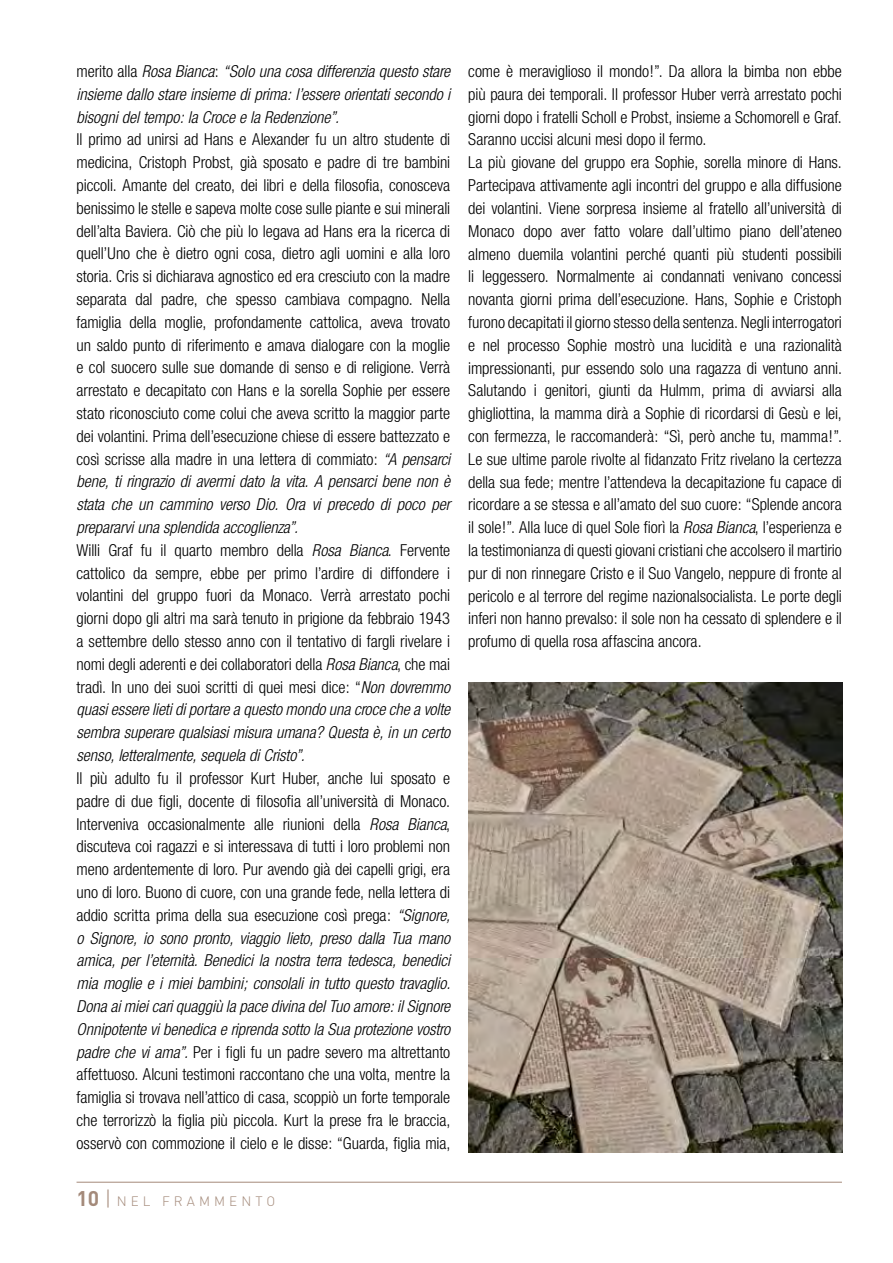
<style>
.page{position:relative;width:893px;height:1263px;background:#fff}
.page>*{position:absolute;margin:0;border:0;box-sizing:border-box;transform-origin:0 0}
.t1{font:300 condensed 16.5px/22.8px "Helvetica Neue";letter-spacing:-.005em;color:#000}
.t2{font:italic 300 condensed 16.5px/22.8px "Helvetica Neue";color:#000;text-align:justify}
.t3{font:300 13.5px "DIN";letter-spacing:.3em;color:#a48a7a}
.s1{font-style:normal}
.s2{font-style:italic}
.s3{font-weight:700;font-size:21px}
.s4{font-size:21px}
</style>
<div class="page">
<hr style="left:77px;top:1182px;width:765px;height:1px;background:#a48a7a">
<img style="left:468px;top:683px;width:375px;height:469px">
<p class="t2" style="left:77px;top:60px;width:375px"><span class="s1">merito alla</span> Rosa Bianca<span class="s1">:</span> “Solo una cosa differenzia questo stare insieme dallo stare insieme di prima: l’essere orientati secondo i bisogni del tempo: la Croce e la Redenzione”.</p>
<p class="t1" style="left:77px;top:128px;width:375px">Il primo ad unirsi ad Hans e Alexander fu un altro studente di medicina, Cristoph Probst, già sposato e padre di tre bambini piccoli. Amante del creato, dei libri e della filosofia, conosceva benissimo le stelle e sapeva molte cose sulle piante e sui minerali dell’alta Baviera. Ciò che più lo legava ad Hans era la ricerca di quell’Uno che è dietro ogni cosa, dietro agli uomini e alla loro storia. Cris si dichiarava agnostico ed era cresciuto con la madre separata dal padre, che spesso cambiava compagno. Nella famiglia della moglie, profondamente cattolica, aveva trovato un saldo punto di riferimento e amava dialogare con la moglie e col suocero sulle sue domande di senso e di religione. Verrà arrestato e decapitato con Hans e la sorella Sophie per essere stato riconosciuto come colui che aveva scritto la maggior parte dei volantini. Prima dell’esecuzione chiese di essere battezzato e così scrisse alla madre in una lettera di commiato: <span class="s2">“A pensarci bene, ti ringrazio di avermi dato la vita. A pensarci bene non è stata che un cammino verso Dio. Ora vi precedo di poco per prepararvi una splendida accoglienza”.<br></span>Willi Graf fu il quarto membro della <span class="s2">Rosa Bianca</span>. Fervente cattolico da sempre, ebbe per primo l’ardire di diffondere i volantini del gruppo fuori da Monaco. Verrà arrestato pochi giorni dopo gli altri ma sarà tenuto in prigione da febbraio 1943 a settembre dello stesso anno con il tentativo di fargli rivelare i nomi degli aderenti e dei collaboratori della <span class="s2">Rosa Bianca</span>, che mai tradì. In uno dei suoi scritti di quei mesi dice: “<span class="s2">Non dovremmo quasi essere lieti di portare a questo mondo una croce che a volte sembra superare qualsiasi misura umana? Questa è, in un certo senso, letteralmente, sequela di Cristo”.</span></p>
<p class="t1" style="left:77px;top:766px;width:375px;text-align:justify">Il più adulto fu il professor Kurt Huber, anche lui sposato e padre di due figli, docente di filosofia all’università di Monaco.<br>Interveniva occasionalmente alle riunioni della <span class="s2">Rosa Bianca</span>, discuteva coi ragazzi e si interessava di tutti i loro problemi non meno ardentemente di loro. Pur avendo già dei capelli grigi, era uno di loro. Buono di cuore, con una grande fede, nella lettera di addio scritta prima della sua esecuzione così prega: <span class="s2">“Signore, o Signore, io sono pronto, viaggio lieto, preso dalla Tua mano amica, per l’eternità. Benedici la nostra terra tedesca, benedici mia moglie e i miei bambini; consolali in tutto questo travaglio.<br>Dona ai miei cari quaggiù la pace divina del Tuo amore: il Signore Onnipotente vi benedica e riprenda sotto la Sua protezione vostro padre che vi ama”.</span> Per i figli fu un padre severo ma altrettanto affettuoso. Alcuni testimoni raccontano che una volta, mentre la famiglia si trovava nell’attico di casa, scoppiò un forte temporale che terrorizzò la figlia più piccola. Kurt la prese fra le braccia, osservò con commozione il cielo e le disse: “Guarda, figlia mia,</p>
<p class="t3" style="left:77px;top:1193px;width:200px"><span class="s3">10</span> <span class="s4">|</span> NEL FRAMMENTO</p>
<p class="t1" style="left:468px;top:60px;width:375px">come è meraviglioso il mondo!”. Da allora la bimba non ebbe più paura dei temporali. Il professor Huber verrà arrestato pochi giorni dopo i fratelli Scholl e Probst, insieme a Schomorell e Graf.<br>Saranno uccisi alcuni mesi dopo il fermo.<br>La più giovane del gruppo era Sophie, sorella minore di Hans.<br>Partecipava attivamente agli incontri del gruppo e alla diffusione dei volantini. Viene sorpresa insieme al fratello all’università di Monaco dopo aver fatto volare dall’ultimo piano dell’ateneo almeno duemila volantini perché quanti più studenti possibili li leggessero. Normalmente ai condannati venivano concessi novanta giorni prima dell’esecuzione. Hans, Sophie e Cristoph furono decapitati il giorno stesso della sentenza. Negli interrogatori e nel processo Sophie mostrò una lucidità e una razionalità impressionanti, pur essendo solo una ragazza di ventuno anni.<br>Salutando i genitori, giunti da Hulmm, prima di avviarsi alla ghigliottina, la mamma dirà a Sophie di ricordarsi di Gesù e lei, con fermezza, le raccomanderà: “Sì, però anche tu, mamma!”.<br>Le sue ultime parole rivolte al fidanzato Fritz rivelano la certezza della sua fede; mentre l’attendeva la decapitazione fu capace di ricordare a se stessa e all’amato del suo cuore: “Splende ancora il sole!”. Alla luce di quel Sole fiorì la <span class="s2">Rosa Bianca</span>, l’esperienza e la testimonianza di questi giovani cristiani che accolsero il martirio pur di non rinnegare Cristo e il Suo Vangelo, neppure di fronte al pericolo e al terrore del regime nazionalsocialista. Le porte degli inferi non hanno prevalso: il sole non ha cessato di splendere e il profumo di quella rosa affascina ancora.</p>
</div>
